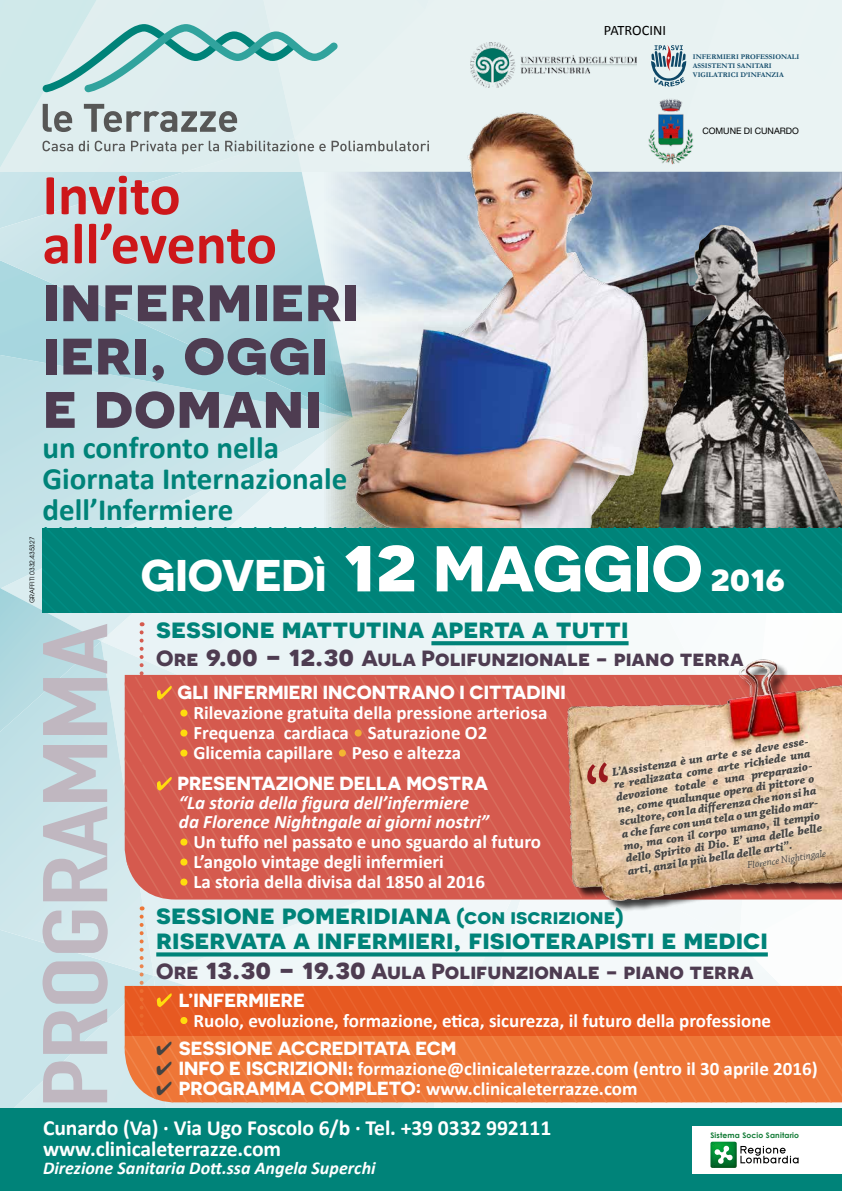
<style>
.page{position:relative;width:842px;height:1191px;background:#fff}
.page>*{position:absolute;margin:0;border:0;box-sizing:border-box;transform-origin:0 0}
.t1{font:700 64px/53.3px "Novecentosanswide";color:#4e3c51}
.t2{font:700 58px/49px "Calibri";color:#cd171a}
.t3{font:700 44.4px "Novecentosanswide";color:#fff}
.t4{font:700 31px/31px "Calibri";color:#008379}
.t5{font:700 27.6px/25px "Novecentosanswide";color:#008379}
.t6{font:700 22px "Novecentosanswide";color:#4e3c51}
.t7{font:700 21.6px/21px "Calibri";letter-spacing:-.005em;color:#fff}
.t8{font:700 19px "Calibri";color:#fff}
.t9{font:700 19px "Novecentosanswide";color:#fff}
.t10{font:italic 700 19px/19px "Calibri";color:#fff}
.t11{font:italic 700 18px "Calibri";color:#fff}
.t12{font:14.4px "Calibri";color:#000}
.t13{font:italic 700 12px/12.5px "Chaparral Pro";color:#434342}
.t14{font:italic 10px "Chaparral Pro";color:#434342}
.t15{font:8.9px "Helvetica Neue";color:#000}
.t16{font:700 7.6px "Century Gothic";letter-spacing:.02em;color:#127b36}
.t17{font:700 7.2px/8.8px "Garamond";color:#0d4767}
.t18{font:6px "Avant Garde";color:#000}
.s1{font-size:81px}
.s2{font-size:64.5px}
.s3{font-size:38px}
.s4{font-size:29px}
.s5{font-size:20px}
.s6{font-size:21px}
.s7{color:#434342}
.s8{font-family:"Novecentosanswide"}
</style>
<div class="page">
<img style="left:436px;top:1102px;width:15px;height:6px">
<div style="left:541px;top:899px;width:198px;height:44px;background:#f4f9fa"></div>
<img style="left:465px;top:1102px;width:377px;height:6px">
<img style="left:739px;top:917px;width:48px;height:26px">
<div style="left:352px;top:612px;width:239px;height:63px;background:#eef6f7"></div>
<img style="left:101px;top:612px;width:251px;height:29px">
<img style="left:0;top:417px;width:321px;height:171px">
<img style="left:0;top:171px;width:321px;height:246px">
<img style="left:154px;top:641px;width:387px;height:334px">
<img style="left:154px;top:975px;width:282px;height:133px">
<img style="left:0;top:976px;width:154px;height:132px">
<img style="left:0;top:641px;width:154px;height:335px">
<img style="left:0;top:588px;width:101px;height:151px">
<svg style="left:0;top:563px;width:1px;height:41px"></svg>
<img style="left:295px;top:171px;width:26px;height:83px">
<img style="left:674px;top:171px;width:168px;height:54px">
<div style="left:0;top:0;width:842px;height:171px;background:#e6f1f1"></div>
<svg style="left:43px;top:140px;width:278px;height:14px"></svg>
<svg style="left:43px;top:104px;width:194px;height:28px"></svg>
<svg style="left:42px;top:24px;width:296px;height:68px"></svg>
<div style="left:0;top:1108px;width:842px;height:83px;background:#008379"></div>
<svg style="left:43px;top:624px;width:65px;height:478px;background:#c4cdd4"></svg>
<svg style="left:125px;top:675px;width:421px;height:224px;background:#d55c50"></svg>
<svg style="left:431px;top:641px;width:198px;height:4px"></svg>
<svg style="left:140px;top:632px;width:4px;height:180px"></svg>
<svg style="left:125px;top:1035px;width:717px;height:67px;background:#ed783a"></svg>
<div style="left:125px;top:986px;width:717px;height:49px;background:#e75921"></div>
<svg style="left:156px;top:952px;width:612px;height:4px;background:#178e85"></svg>
<svg style="left:140px;top:916px;width:4px;height:149px"></svg>
<img style="left:674px;top:225px;width:168px;height:303px">
<svg style="left:43px;top:528px;width:799px;height:84px;background:#00847a"></svg>
<img style="left:546px;top:649px;width:296px;height:268px">
<svg style="left:586px;top:729px;width:248px;height:167px;background:#ddbfa4"></svg>
<img style="left:321px;top:112px;width:353px;height:416px">
<img style="left:645px;top:99px;width:48px;height:66px">
<img style="left:471px;top:43px;width:165px;height:44px">
<svg style="left:651px;top:45px;width:35px;height:42px"></svg>
<svg style="left:349px;top:1065px;width:3px;height:10px"></svg>
<div style="left:692px;top:1126px;width:150px;height:47px;background:#fff"></div>
<img style="left:710px;top:1141px;width:27px;height:26px">
<svg style="left:714px;top:1145px;width:19px;height:19px"></svg>
<svg style="left:740px;top:1146px;width:58px;height:17px"></svg>
<p class="t12" style="left:604px;top:21px;width:64px">PATROCINI</p>
<p class="t17" style="left:693px;top:52px;width:108px">INFERMIERI PROFESSIONALI<br>ASSISTENTI SANITARI<br>VIGILATRICI D’INFANZIA</p>
<p class="t15" style="left:702px;top:126px;width:98px">COMUNE DI CUNARDO</p>
<p class="t18" style="left:28px;top:603px;width:68px;rotate:-90deg">GRAFFITI 0332.435327</p>
<h2 class="t2" style="left:43px;top:168px;width:236px">Invito all’evento</h2>
<h1 class="t1" style="left:43px;top:270px;width:318px">infermieri ieri, oggi e domani</h1>
<h3 class="t4" style="left:43px;top:431px;width:306px">un confronto nella<br>Giornata Internazionale dell’Infermiere</h3>
<h3 class="t3" style="left:141px;top:548px;width:646px">GIOVEDì <span class="s1">12</span> <span class="s2">MAGGIO</span> <span class="s3">2016</span></h3>
<h3 class="t5" style="left:156px;top:615px;width:474px">sessione mattutina aperta a tutti</h3>
<p class="t6" style="left:156px;top:644px;width:589px">Ore <span class="s4">9.00 - 12.30</span> Aula Polifunzionale - piano terra</p>
<p class="t9" style="left:156px;top:681px;width:411px">✔ GLI INFERMIERI INCONTRANO I CITTADINI</p>
<p class="t8" style="left:179px;top:701px;width:370px"><span class="s5">•</span> Rilevazione gratuita della pressione arteriosa</p>
<p class="t8" style="left:179px;top:721px;width:310px"><span class="s5">•</span> Frequenza cardiaca <span class="s5">•</span> Saturazione O2</p>
<p class="t8" style="left:179px;top:741px;width:284px"><span class="s5">•</span> Glicemia capillare <span class="s5">•</span> Peso e altezza</p>
<p class="t9" style="left:156px;top:772px;width:333px">✔ PRESENTAZIONE DELLA MOSTRA</p>
<p class="t10" style="left:179px;top:792px;width:312px">“La storia della figura dell’infermiere da Florence Nightngale ai giorni nostri”</p>
<p class="t8" style="left:179px;top:830px;width:364px"><span class="s5">•</span> Un tuffo nel passato e uno sguardo al futuro</p>
<p class="t8" style="left:179px;top:850px;width:267px"><span class="s5">•</span> L’angolo vintage degli infermieri</p>
<p class="t8" style="left:179px;top:870px;width:308px"><span class="s5">•</span> La storia della divisa dal 1850 al 2016</p>
<p class="t13" style="left:611px;top:766px;width:202px;rotate:-9deg">L’Assistenza è un arte e se deve esse&shy;re realizzata come arte richiede una devozione totale e una preparazio&shy;ne, come qualunque opera di pittore o scultore, con la diff erenza che non si ha a che fare con una tela o un gelido mar&shy;mo, ma con il corpo umano, il tempio dello Spirito di Dio. E’ una delle belle arti, anzi la più bella delle arti”.</p>
<p class="t14" style="left:746px;top:860px;width:81px;rotate:-9deg">Florence Nightingale</p>
<h3 class="t5" style="left:156px;top:901px;width:613px">sessione pomeridiana <span class="s6">(con iscrizione)<br></span>riservata a infermieri, fisioterapisti e medici</h3>
<p class="t6" style="left:156px;top:957px;width:599px">Ore <span class="s4">13.30 - 19.30</span> Aula Polifunzionale - piano terra</p>
<p class="t9" style="left:156px;top:988px;width:150px">✔ L’INFERMIERE</p>
<p class="t8" style="left:179px;top:1008px;width:594px"><span class="s5">•</span> Ruolo, evoluzione, formazione, etica, sicurezza, il futuro della professione</p>
<p class="t9" style="left:156px;top:1036px;width:302px"><span class="s7">✔</span> SESSIONE ACCREDITATA ECM</p>
<p class="t8" style="left:156px;top:1057px;width:663px"><span class="s7">✔</span> <span class="s8">INFO E ISCRIZIONI</span>: formazione@clinicaleterrazze.com (entro il 30 aprile 2016)</p>
<p class="t8" style="left:156px;top:1077px;width:483px"><span class="s7">✔</span> <span class="s8">PROGRAMMA COMPLETO:</span> www.clinicaleterrazze.com</p>
<p class="t16" style="left:710px;top:1130px;width:90px">Sistema Socio Sanitario</p>
<p class="t7" style="left:43px;top:1116px;width:510px">Cunardo (Va) · Via Ugo Foscolo 6/b · Tel. +39 0332 992111 www.clinicaleterrazze.com</p>
<p class="t11" style="left:43px;top:1156px;width:334px">Direzione Sanitaria Dott.ssa Angela Superchi</p>
</div>
